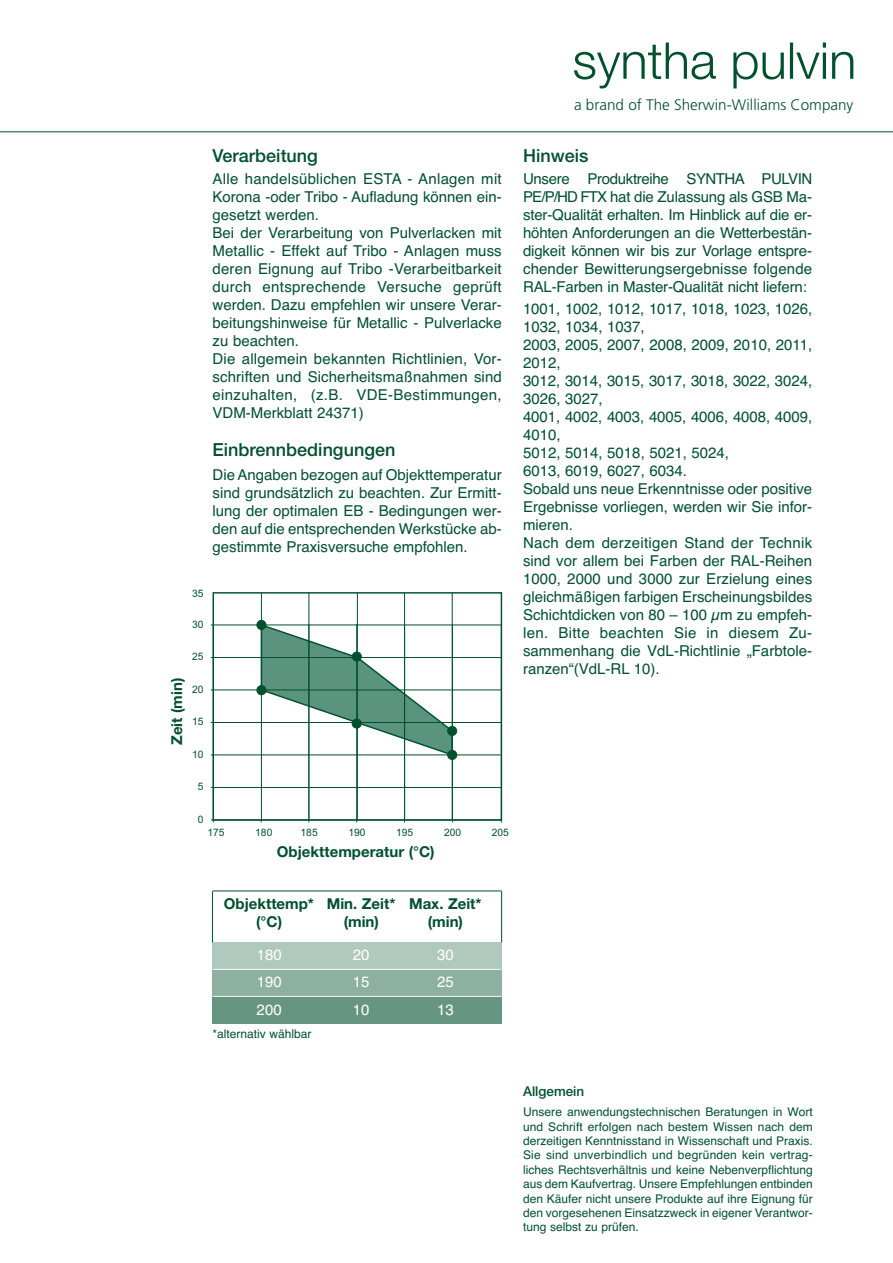
<style>
.page{position:relative;width:893px;height:1263px;background:#fff}
.page>*{position:absolute;margin:0;border:0;box-sizing:border-box;transform-origin:0 0}
.t1{font:500 18px "Helvetica Neue";color:#00502e}
.t2{font:300 15.3px "Frutiger";color:#00502e}
.t3{font:15px/18px "Helvetica";color:#00502e}
.t4{font:700 15px/18px "Helvetica Neue";color:#00502e}
.t5{font:15px "Helvetica";color:#fff}
.t6{font:500 13.5px "Helvetica Neue";color:#00502e}
.t7{font:12px/14.4px "Helvetica";color:#00502e;text-align:justify}
.t8{font:10.2px "Arial";color:#00502e}
</style>
<div class="page">
<svg style="left:260px;top:623px;width:194px;height:134px"></svg>
<div style="left:257px;top:620px;width:9px;height:9px;background:#00502e;border-radius:50%"></div>
<div style="left:256px;top:620px;width:10px;height:10px;border:1px solid #00502e;border-radius:50%"></div>
<div style="left:352px;top:719px;width:9px;height:9px;background:#00502e;border-radius:50%"></div>
<div style="left:352px;top:719px;width:10px;height:9px;border:1px solid #00502e;border-radius:50%"></div>
<div style="left:352px;top:652px;width:9px;height:9px;background:#00502e;border-radius:50%"></div>
<div style="left:352px;top:652px;width:10px;height:9px;border:1px solid #00502e;border-radius:50%"></div>
<div style="left:448px;top:726px;width:9px;height:9px;background:#00502e;border-radius:50%"></div>
<div style="left:447px;top:726px;width:10px;height:10px;border:1px solid #00502e;border-radius:50%"></div>
<div style="left:448px;top:750px;width:9px;height:9px;background:#00502e;border-radius:50%"></div>
<div style="left:447px;top:750px;width:10px;height:10px;border:1px solid #00502e;border-radius:50%"></div>
<hr style="left:213px;top:624px;width:288px;height:1px;background:#00502e">
<hr style="left:213px;top:657px;width:288px;height:1px;background:#00502e">
<hr style="left:213px;top:689px;width:288px;height:1px;background:#00502e">
<hr style="left:213px;top:722px;width:288px;height:1px;background:#00502e">
<hr style="left:213px;top:754px;width:288px;height:1px;background:#00502e">
<hr style="left:213px;top:787px;width:288px;height:1px;background:#00502e">
<hr style="left:356px;top:625px;width:1px;height:195px;background:#00502e">
<div style="left:213px;top:592px;width:289px;height:229px;border:1px solid #00502e"></div>
<hr style="left:213px;top:820px;width:288px;height:1px;background:#00502e">
<hr style="left:213px;top:625px;width:1px;height:195px;background:#00502e">
<div style="left:257px;top:686px;width:9px;height:9px;background:#00502e;border-radius:50%"></div>
<div style="left:256px;top:685px;width:10px;height:10px;border:1px solid #00502e;border-radius:50%"></div>
<hr style="left:261px;top:593px;width:1px;height:226px;background:#00502e">
<hr style="left:308px;top:593px;width:1px;height:226px;background:#00502e">
<hr style="left:357px;top:593px;width:1px;height:226px;background:#00502e">
<hr style="left:404px;top:593px;width:1px;height:226px;background:#00502e">
<hr style="left:452px;top:593px;width:1px;height:226px;background:#00502e">
<div style="left:212px;top:942px;width:290px;height:27px;background:#b0c8be"></div>
<div style="left:212px;top:997px;width:290px;height:27px;background:#669681"></div>
<div style="left:212px;top:969px;width:290px;height:27px;background:#8db0a1"></div>
<hr style="left:212px;top:969px;width:290px;height:1px;background:#fff">
<hr style="left:212px;top:891px;width:1px;height:51px;background:#00502e">
<hr style="left:501px;top:891px;width:1px;height:51px;background:#00502e">
<hr style="left:212px;top:890px;width:290px;height:1px;background:#00502e">
<hr style="left:0;top:131px;width:893px;height:1px;background:#00502e">
<svg style="left:574px;top:43px;width:279px;height:45px"></svg>
<p class="t1" style="left:213px;top:149px;width:107px">Verarbeitung</p>
<p class="t3" style="left:213px;top:170px;width:291px">Alle handelsüblichen ESTA - Anlagen mit Korona -oder Tribo - Aufladung können ein&shy;gesetzt werden.<br>Bei der Verarbeitung von Pulverlacken mit Metallic - Effekt auf Tribo - Anlagen muss deren Eignung auf Tribo -Verarbeitbarkeit durch entsprechende Versuche geprüft werden. Dazu empfehlen wir unsere Verar&shy;beitungshinweise für Metallic - Pulverlacke zu beachten.<br>Die allgemein bekannten Richtlinien, Vor&shy;schriften und Sicherheitsmaßnahmen sind einzuhalten, (z.B. VDE-Bestimmungen, VDM-Merkblatt 24371)</p>
<p class="t1" style="left:213px;top:443px;width:184px">Einbrennbedingungen</p>
<p class="t3" style="left:213px;top:466px;width:291px;text-align:justify">Die Angaben bezogen auf Objekttemperatur sind grundsätzlich zu beachten. Zur Ermitt&shy;lung der optimalen EB - Bedingungen wer&shy;den auf die entsprechenden Werkstücke ab&shy;gestimmte Praxisversuche empfohlen.</p>
<p class="t8" style="left:192px;top:587px;width:13px">35</p>
<p class="t8" style="left:192px;top:618px;width:13px">30</p>
<p class="t8" style="left:192px;top:651px;width:13px">25</p>
<p class="t4" style="left:169px;top:745px;width:69px;rotate:-90deg">Zeit (min)</p>
<p class="t8" style="left:192px;top:683px;width:13px">20</p>
<p class="t8" style="left:192px;top:716px;width:13px">15</p>
<p class="t8" style="left:192px;top:748px;width:13px">10</p>
<p class="t8" style="left:198px;top:781px;width:7px">5</p>
<p class="t8" style="left:198px;top:813px;width:7px">0</p>
<p class="t8" style="left:207px;top:826px;width:19px">175</p>
<p class="t8" style="left:255px;top:826px;width:19px">180</p>
<p class="t8" style="left:301px;top:826px;width:19px">185</p>
<p class="t8" style="left:348px;top:826px;width:19px">190</p>
<p class="t8" style="left:396px;top:826px;width:19px">195</p>
<p class="t8" style="left:444px;top:826px;width:19px">200</p>
<p class="t8" style="left:492px;top:826px;width:19px">205</p>
<p class="t4" style="left:277px;top:844px;width:159px">Objekttemperatur (°C)</p>
<p class="t2" style="left:574px;top:99px;width:281px">a brand of The Sherwin-Williams Company</p>
<p class="t1" style="left:523px;top:149px;width:67px">Hinweis</p>
<p class="t3" style="left:523px;top:170px;width:291px;text-align:justify">Unsere Produktreihe SYNTHA PULVIN PE/P/HD FTX hat die Zulassung als GSB Ma&shy;ster-Qualität erhalten. Im Hinblick auf die er&shy;höhten Anforderungen an die Wetterbestän&shy;digkeit können wir bis zur Vorlage entspre&shy;chender Bewitterungsergebnisse folgende RAL-Farben in Master-Qualität nicht liefern:</p>
<p class="t3" style="left:523px;top:300px;width:291px">1001, 1002, 1012, 1017, 1018, 1023, 1026,<br>1032, 1034, 1037,<br>2003, 2005, 2007, 2008, 2009, 2010, 2011,<br>2012,<br>3012, 3014, 3015, 3017, 3018, 3022, 3024,<br>3026, 3027,<br>4001, 4002, 4003, 4005, 4006, 4008, 4009,<br>4010,<br>5012, 5014, 5018, 5021, 5024,<br>6013, 6019, 6027, 6034.<br>Sobald uns neue Erkenntnisse oder positive<br>Ergebnisse vorliegen, werden wir Sie infor&shy;mieren.<br>Nach dem derzeitigen Stand der Technik sind vor allem bei Farben der RAL-Reihen<br>1000, 2000 und 3000 zur Erzielung eines gleichmäßigen farbigen Erscheinungsbildes<br>Schichtdicken von 80 – 100 µm zu empfeh&shy;len. Bitte beachten Sie in diesem Zu&shy;sammenhang die VdL-Richtlinie „Farbtole&shy;ranzen“(VdL-RL 10).</p>
<p class="t4" style="left:256px;top:896px;width:227px;text-indent:-32px">Objekttemp* Min. Zeit* Max. Zeit* (°C)</p>
<p class="t4" style="left:344px;top:914px;width:37px">(min)</p>
<p class="t4" style="left:428px;top:914px;width:37px">(min)</p>
<p class="t5" style="left:257px;top:946px;width:27px">180</p>
<p class="t5" style="left:353px;top:946px;width:18px">20</p>
<p class="t5" style="left:437px;top:946px;width:18px">30</p>
<p class="t5" style="left:257px;top:973px;width:27px">190</p>
<p class="t5" style="left:353px;top:973px;width:18px">15</p>
<p class="t5" style="left:437px;top:973px;width:18px">25</p>
<p class="t5" style="left:257px;top:1000px;width:27px">200</p>
<p class="t5" style="left:353px;top:1000px;width:18px">10</p>
<p class="t5" style="left:437px;top:1000px;width:18px">13</p>
<p class="t7" style="left:212px;top:1027px;width:101px">*alternativ wählbar</p>
<p class="t6" style="left:523px;top:1087px;width:63px">Allgemein</p>
<p class="t7" style="left:523px;top:1105px;width:291px">Unsere anwendungstechnischen Beratungen in Wort und Schrift erfolgen nach bestem Wissen nach dem derzeitigen Kenntnisstand in Wissenschaft und Praxis.<br>Sie sind unverbindlich und begründen kein vertrag&shy;liches Rechtsverhältnis und keine Nebenverpflichtung aus dem Kaufvertrag. Unsere Empfehlungen entbinden den Käufer nicht unsere Produkte auf ihre Eignung für den vorgesehenen Einsatzzweck in eigener Verantwor&shy;tung selbst zu prüfen.</p>
</div>
